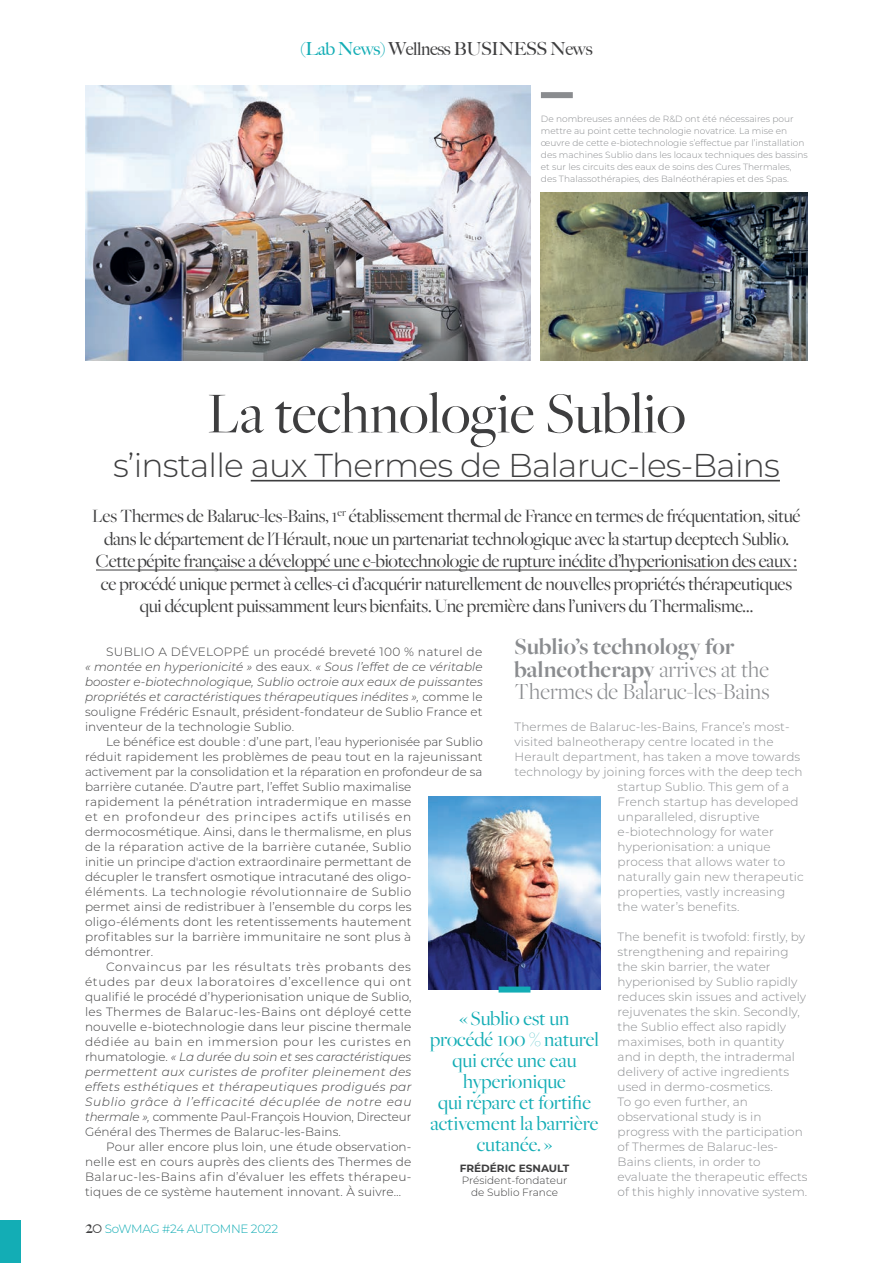
<style>
.page{position:relative;width:893px;height:1263px;background:#fff}
.page>*{position:absolute;margin:0;border:0;box-sizing:border-box;transform-origin:0 0}
.t1{font:60px "Freight Big Pro";color:#3e3e3f}
.t2{font:300 33px "Montserrat";letter-spacing:-.025em;color:#3e3e3f}
.t3{font:300 24px/22.5px "Freight Big Pro";color:#8a8c8f}
.t4{font:21px/21px "Freight Big Pro";color:#13adb5;text-align:center}
.t5{font:19.5px/22.5px "Freight Big Pro";letter-spacing:-.015em;color:#3e3e3f;text-align:center}
.t6{font:500 18px "Big Caslon";letter-spacing:-.025em;color:#3e3e3f}
.t7{font:300 12px "Montserrat";letter-spacing:.015em;color:#3e3e3f}
.t8{font:300 12px/15px "Montserrat";letter-spacing:.005em;color:#8a8c8f}
.t9{font:italic 300 12px/15px "Montserrat";letter-spacing:.025em;color:#3e3e3f;text-align:justify}
.t10{font:300 12px "Montserrat";letter-spacing:.05em;color:#3e3e3f}
.t11{font:italic 300 12px "Montserrat";letter-spacing:-.005em;color:#3e3e3f}
.t12{font:300 12px "Montserrat";letter-spacing:-.01em;color:#3e3e3f}
.t13{font:300 12px "Montserrat";letter-spacing:.035em;color:#3e3e3f}
.t14{font:300 12px "Montserrat";letter-spacing:.07em;color:#3e3e3f}
.t15{font:italic 300 12px "Montserrat";letter-spacing:.055em;color:#3e3e3f}
.t16{font:300 12px "Montserrat";letter-spacing:-.03em;color:#13adb5}
.t17{font:300 10.5px/12px "Montserrat";color:#3e3e3f;text-align:center}
.t18{font:700 10.5px "Montserrat";color:#3e3e3f}
.t19{font:300 9px/12px "Montserrat";color:#8a8c8f}
.s1{color:#13adb5}
.s2{font-weight:700}
.s3{font-style:normal}
.s4{font-style:italic}
.s5{font-family:"Big Caslon";font-weight:500;font-size:18px;color:#3e3e3f}
</style>
<div class="page">
<div style="left:0;top:1220px;width:21px;height:43px;background:#13adb5"></div>
<hr style="left:96px;top:570px;width:701px;height:1px;background:#3e3e3f">
<hr style="left:251px;top:480px;width:529px;height:1px;background:#3e3e3f">
<div style="left:541px;top:92px;width:32px;height:6px;background:#8a8c8f"></div>
<img style="left:541px;top:193px;width:267px;height:167px">
<img style="left:85px;top:85px;width:445px;height:275px">
<img style="left:428px;top:796px;width:173px;height:193px">
<div style="left:499px;top:986px;width:31px;height:6px;background:#13adb5"></div>
<h3 class="t6" style="left:300px;top:34px;width:294px"><span class="s1">(Lab News)</span> Wellness BUSINESS News</h3>
<p class="t19" style="left:541px;top:113px;width:268px">De nombreuses années de R&amp;D ont été nécessaires pour mettre au point cette technologie novatrice. La mise en œuvre de cette e-biotechnologie s’effectue par l’installation des machines Sublio dans les locaux techniques des bassins et sur les circuits des eaux de soins des Cures Thermales, des Thalassothérapies, des Balnéothérapies et des Spas.</p>
<h1 class="t1" style="left:207px;top:374px;width:480px">La technologie Sublio</h1>
<h2 class="t2" style="left:113px;top:443px;width:668px">s’installe aux Thermes de Balaruc-les-Bains</h2>
<p class="t5" style="left:92px;top:504px;width:710px">Les Thermes de Balaruc-les-Bains, 1<sup>er</sup> établissement thermal de France en termes de fréquentation, situé dans le département de l'Hérault, noue un partenariat technologique avec la startup deeptech Sublio.<br>Cette pépite française a développé une e-biotechnologie de rupture inédite d’hyperionisation des eaux : ce procédé unique permet à celles-ci d’acquérir naturellement de nouvelles propriétés thérapeutiques qui décuplent puissamment leurs bienfaits. Une première dans l’univers du Thermalisme…</p>
<h3 class="t3" style="left:514px;top:635px;width:256px"><span class="s2">Sublio’s technology for balneotherapy</span> arrives at the<br>Thermes de Balaruc-les-Bains</h3>
<p class="t8" style="left:514px;top:719px;width:277px">Thermes de Balaruc-les-Bains, France’s most-</p>
<p class="t8" style="left:514px;top:734px;width:260px">visited balneotherapy centre located in the</p>
<p class="t8" style="left:514px;top:749px;width:287px">Herault department, has taken a move towards</p>
<p class="t8" style="left:514px;top:764px;width:290px">technology by joining forces with the deep tech</p>
<p class="t8" style="left:618px;top:779px;width:173px">startup Sublio. This gem of a</p>
<p class="t8" style="left:618px;top:794px;width:182px">French startup has developed</p>
<p class="t8" style="left:618px;top:809px;width:143px">unparalleled, disruptive</p>
<p class="t8" style="left:618px;top:824px;width:158px">e-biotechnology for water</p>
<p class="t8" style="left:618px;top:839px;width:155px">hyperionisation: a unique</p>
<p class="t8" style="left:618px;top:854px;width:169px">process that allows water to</p>
<p class="t8" style="left:618px;top:869px;width:188px">naturally gain new therapeutic</p>
<p class="t8" style="left:618px;top:884px;width:169px">properties, vastly increasing</p>
<p class="t8" style="left:618px;top:899px;width:123px">the water’s benefits.</p>
<p class="t8" style="left:618px;top:929px;width:192px">The benefit is twofold: firstly, by strengthening and repairing the skin barrier, the water hyperionised by Sublio rapidly reduces skin issues and actively rejuvenates the skin. Secondly, the Sublio effect also rapidly maximises, both in quantity and in depth, the intradermal delivery of active ingredients used in dermo-cosmetics.<br>To go even further, an observational study is in progress with the participation of Thermes de Balaruc-les-<br>Bains clients, in order to evaluate the therapeutic effects of this highly innovative system.</p>
<p class="t9" style="left:85px;top:644px;width:399px;text-indent:21px"><span class="s3">SUBLIO A DÉVELOPPÉ un procédé breveté 100 % naturel de </span>« montée en hyperionicité » <span class="s3">des eaux.</span> « Sous l’effet de ce véritable booster e-biotechnologique, Sublio octroie aux eaux de puissantes propriétés et caractéristiques thérapeutiques inédites », <span class="s3">comme le souligne Frédéric Esnault, président-fondateur de Sublio France et inventeur de la technologie Sublio.</span></p>
<p class="t7" style="left:106px;top:733px;width:378px">Le bénéfice est double : d’une part, l’eau hyperionisée par Sublio</p>
<p class="t7" style="left:85px;top:748px;width:399px">réduit rapidement les problèmes de peau tout en la rajeunissant</p>
<p class="t7" style="left:85px;top:763px;width:399px">activement par la consolidation et la réparation en profondeur de sa</p>
<p class="t7" style="left:85px;top:778px;width:328px">barrière cutanée. D’autre part, l’effet Sublio maximalise</p>
<p class="t7" style="left:85px;top:793px;width:328px">rapidement la pénétration intradermique en masse</p>
<p class="t14" style="left:85px;top:808px;width:328px">et en profondeur des principes actifs utilisés en</p>
<p class="t7" style="left:85px;top:823px;width:328px">dermocosmétique. Ainsi, dans le thermalisme, en plus</p>
<p class="t7" style="left:85px;top:838px;width:328px">de la réparation active de la barrière cutanée, Sublio</p>
<p class="t7" style="left:85px;top:853px;width:328px">initie un principe d'action extraordinaire permettant de</p>
<p class="t7" style="left:85px;top:868px;width:328px">décupler le transfert osmotique intracutané des oligo-</p>
<p class="t13" style="left:85px;top:883px;width:328px">éléments. La technologie révolutionnaire de Sublio</p>
<p class="t7" style="left:85px;top:898px;width:328px">permet ainsi de redistribuer à l’ensemble du corps les</p>
<p class="t7" style="left:85px;top:913px;width:328px">oligo-éléments dont les retentissements hautement</p>
<p class="t7" style="left:85px;top:928px;width:328px">profitables sur la barrière immunitaire ne sont plus à</p>
<p class="t7" style="left:85px;top:943px;width:70px">démontrer.</p>
<p class="t10" style="left:106px;top:958px;width:306px">Convaincus par les résultats très probants des</p>
<p class="t10" style="left:85px;top:973px;width:328px">études par deux laboratoires d’excellence qui ont</p>
<p class="t7" style="left:85px;top:988px;width:328px">qualifié le procédé d’hyperionisation unique de Sublio,</p>
<p class="t7" style="left:85px;top:1003px;width:328px">les Thermes de Balaruc-les-Bains ont déployé cette</p>
<p class="t7" style="left:85px;top:1018px;width:328px">nouvelle e-biotechnologie dans leur piscine thermale</p>
<p class="t10" style="left:85px;top:1033px;width:328px">dédiée au bain en immersion pour les curistes en</p>
<p class="t11" style="left:85px;top:1048px;width:328px"><span class="s3">rhumatologie.</span> « La durée du soin et ses caractéristiques</p>
<p class="t9" style="left:85px;top:1064px;width:328px">permettent aux curistes de profiter pleinement des</p>
<p class="t9" style="left:85px;top:1079px;width:328px">effets esthétiques et thérapeutiques prodigués par</p>
<p class="t15" style="left:85px;top:1093px;width:328px">Sublio grâce à l’efficacité décuplée de notre eau</p>
<p class="t12" style="left:85px;top:1108px;width:328px"><span class="s4">thermale »,</span> commente Paul-François Houvion, Directeur</p>
<p class="t7" style="left:85px;top:1123px;width:257px">Général des Thermes de Balaruc-les-Bains.</p>
<p class="t7" style="left:106px;top:1138px;width:307px">Pour aller encore plus loin, une étude observation-</p>
<p class="t7" style="left:85px;top:1153px;width:328px">nelle est en cours auprès des clients des Thermes de</p>
<p class="t7" style="left:85px;top:1168px;width:328px">Balaruc-les-Bains afin d’évaluer les effets thérapeu-</p>
<p class="t7" style="left:85px;top:1183px;width:318px">tiques de ce système hautement innovant. À suivre…</p>
<h3 class="t4" style="left:430px;top:1007px;width:170px">« Sublio est un procédé 100 % naturel qui crée une eau hyperionique<br>qui répare et fortifie activement la barrière cutanée. »</h3>
<p class="t18" style="left:460px;top:1161px;width:111px">FRÉDÉRIC ESNAULT</p>
<p class="t17" style="left:462px;top:1174px;width:107px">Président-fondateur de Sublio France</p>
<p class="t16" style="left:85px;top:1221px;width:195px"><span class="s5">20</span> SoWMAG #24 AUTOMNE 2022</p>
</div>
